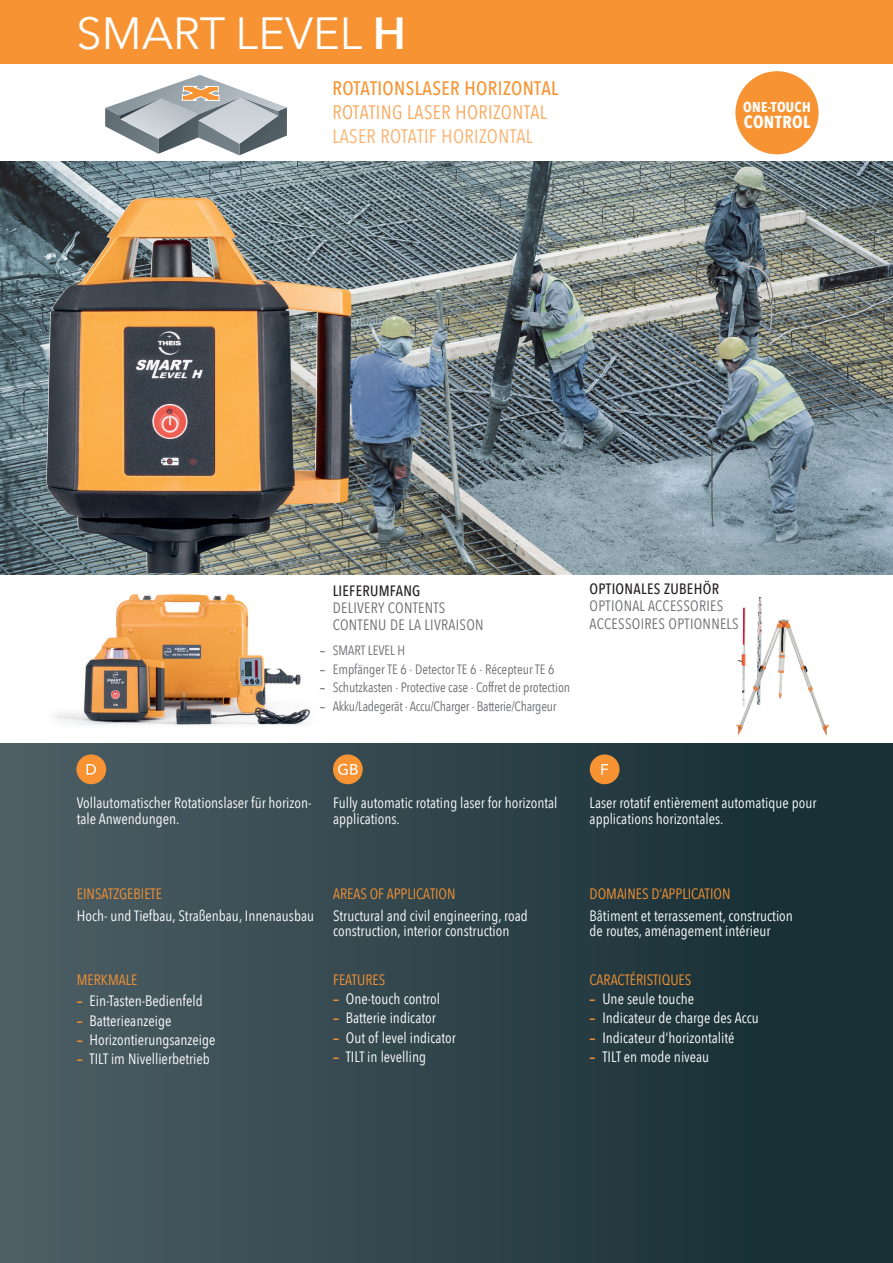
<style>
.page{position:relative;width:893px;height:1263px;background:#fff}
.page>*{position:absolute;margin:0;border:0;box-sizing:border-box;transform-origin:0 0}
.t1{font:45px "Avenir Next";color:#fff}
.t2{font:500 19.5px "Avenir Next Condensed";letter-spacing:.02em;color:#f79332}
.t3{font:19.5px "Avenir Next Condensed";letter-spacing:.02em;color:#f9a75a}
.t4{font:19.5px "Avenir Next Condensed";letter-spacing:.02em;color:#fab16c}
.t5{font:700 17.4px "Avenir Next Condensed";letter-spacing:.02em;color:#fff}
.t6{font:15px/16.5px "Avenir Next Condensed";color:#fff}
.t7{font:15px "Avenir Next Condensed";color:#f79332}
.t8{font:15px/17.2px "Avenir Next Condensed";letter-spacing:.02em;color:#6c6d70}
.t9{font:500 15px "Avenir Next Condensed";letter-spacing:.02em;color:#231f20}
.t10{font:700 14.25px "Avenir Next Condensed";letter-spacing:.02em;color:#fff}
.t11{font:13.5px "Avenir Next Condensed";letter-spacing:-.01em;color:#6c6d70}
.s1{font-weight:600}
.s2{font-family:"Avenir Next";font-weight:600;color:#808285}
.s3{font-family:"Avenir Next";font-weight:600;color:#f79332}
</style>
<div class="page">
<svg style="left:105px;top:75px;width:182px;height:80px"></svg>
<div style="left:0;top:0;width:893px;height:64px;background:#f79332"></div>
<img style="left:736px;top:597px;width:46px;height:139px">
<img style="left:26px;top:574px;width:318px;height:152px">
<img style="left:0;top:162px;width:893px;height:412px">
<div style="left:0;top:743px;width:893px;height:520px;background:linear-gradient(to right,#4e5f65,#122a30)"></div>
<img style="left:46px;top:198px;width:305px;height:375px">
<div style="left:735px;top:71px;width:83px;height:83px;background:#f79332;border-radius:50%"></div>
<div style="left:76px;top:754px;width:30px;height:30px;background:#f79332;border-radius:50%"></div>
<svg style="left:87px;top:764px;width:9px;height:11px"></svg>
<div style="left:333px;top:754px;width:30px;height:30px;background:#f79332;border-radius:50%"></div>
<svg style="left:338px;top:764px;width:20px;height:11px"></svg>
<div style="left:590px;top:754px;width:29px;height:30px;background:#f79332;border-radius:50%"></div>
<svg style="left:601px;top:764px;width:7px;height:11px"></svg>
<h1 class="t1" style="left:77px;top:-4px;width:331px">SMART LEVEL <span class="s1">H</span></h1>
<h2 class="t2" style="left:332px;top:76px;width:228px">ROTATIONSLASER HORIZONTAL</h2>
<h2 class="t3" style="left:332px;top:95px;width:216px">ROTATING LASER HORIZONTAL</h2>
<h2 class="t4" style="left:332px;top:119px;width:202px">LASER ROTATIF HORIZONTAL</h2>
<p class="t10" style="left:743px;top:98px;width:69px">ONE-TOUCH</p>
<p class="t5" style="left:744px;top:111px;width:68px">CONTROL</p>
<p class="t9" style="left:333px;top:581px;width:89px">LIEFERUMFANG</p>
<p class="t8" style="left:333px;top:598px;width:152px">DELIVERY CONTENTS<br>CONTENU DE LA LIVRAISON</p>
<p class="t11" style="left:320px;top:639px;width:87px"><span class="s2">–</span> SMART LEVEL H</p>
<p class="t11" style="left:320px;top:657px;width:236px"><span class="s2">–</span> Empfänger TE 6 · Detector TE 6 · Récepteur TE 6</p>
<p class="t11" style="left:320px;top:676px;width:252px"><span class="s2">–</span> Schutzkasten · Protective case · Coffret de protection</p>
<p class="t11" style="left:320px;top:695px;width:238px"><span class="s2">–</span> Akku/Ladegerät · Accu/Charger · Batterie/Chargeur</p>
<p class="t9" style="left:590px;top:580px;width:131px">OPTIONALES ZUBEHÖR</p>
<p class="t8" style="left:590px;top:597px;width:151px">OPTIONAL ACCESSORIES<br>ACCESSOIRES OPTIONNELS</p>
<p class="t6" style="left:77px;top:793px;width:236px">Vollautomatischer Rotationslaser für horizon&shy;tale Anwendungen.</p>
<p class="t6" style="left:333px;top:793px;width:226px">Fully automatic rotating laser for horizontal applications.</p>
<p class="t7" style="left:77px;top:881px;width:87px">EINSATZGEBIETE</p>
<p class="t6" style="left:77px;top:906px;width:239px">Hoch- und Tiefbau, Straßenbau, Innenausbau</p>
<p class="t7" style="left:77px;top:967px;width:62px">MERKMALE</p>
<p class="t6" style="left:77px;top:992px;width:127px"><span class="s3">–</span> Ein-Tasten-Bedienfeld</p>
<p class="t6" style="left:77px;top:1011px;width:96px"><span class="s3">–</span> Batterieanzeige</p>
<p class="t6" style="left:77px;top:1031px;width:140px"><span class="s3">–</span> Horizontierungsanzeige</p>
<p class="t6" style="left:77px;top:1050px;width:135px"><span class="s3">–</span> TILT im Nivellierbetrieb</p>
<p class="t7" style="left:333px;top:881px;width:124px">AREAS OF APPLICATION</p>
<p class="t6" style="left:333px;top:907px;width:196px;line-height:15px">Structural and civil engineering, road construction, interior construction</p>
<p class="t7" style="left:333px;top:967px;width:54px">FEATURES</p>
<p class="t6" style="left:333px;top:990px;width:108px"><span class="s3">–</span> One-touch control</p>
<p class="t6" style="left:333px;top:1009px;width:104px"><span class="s3">–</span> Batterie indicator</p>
<p class="t6" style="left:333px;top:1028px;width:124px"><span class="s3">–</span> Out of level indicator</p>
<p class="t6" style="left:333px;top:1048px;width:95px"><span class="s3">–</span> TILT in levelling</p>
<p class="t6" style="left:590px;top:793px;width:228px">Laser rotatif entièrement automatique pour applications horizontales.</p>
<p class="t7" style="left:590px;top:881px;width:142px">DOMAINES D‘APPLICATION</p>
<p class="t6" style="left:590px;top:907px;width:205px;line-height:15px">Bâtiment et terrassement, construction de routes, aménagement intérieur</p>
<p class="t7" style="left:590px;top:967px;width:103px">CARACTÉRISTIQUES</p>
<p class="t6" style="left:590px;top:990px;width:106px"><span class="s3">–</span> Une seule touche</p>
<p class="t6" style="left:590px;top:1009px;width:171px"><span class="s3">–</span> Indicateur de charge des Accu</p>
<p class="t6" style="left:590px;top:1028px;width:146px"><span class="s3">–</span> Indicateur d‘horizontalité</p>
<p class="t6" style="left:590px;top:1048px;width:121px"><span class="s3">–</span> TILT en mode niveau</p>
</div>
